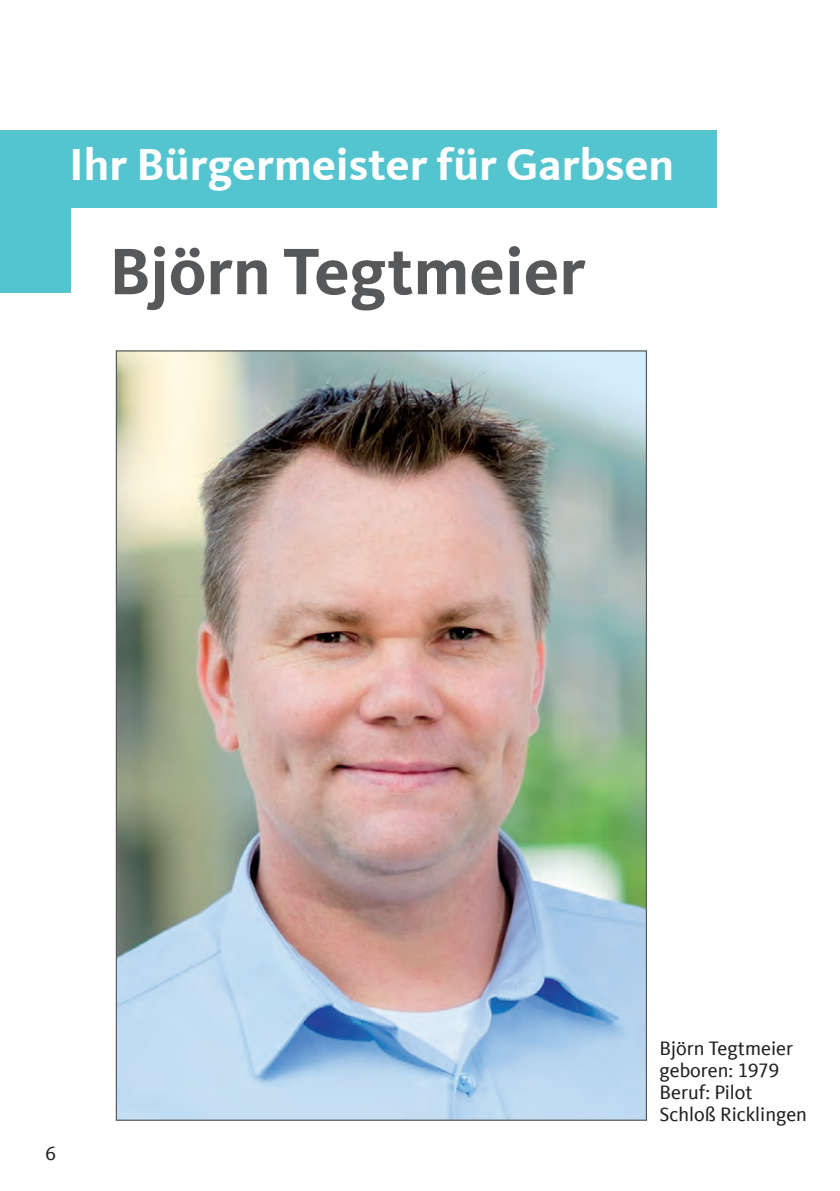
<style>
.page{position:relative;width:840px;height:1191px;background:#fff}
.page>*{position:absolute;margin:0;border:0;box-sizing:border-box;transform-origin:0 0}
.t1{font:700 68px "CDU Kievit Tab";color:#57585a}
.t2{font:700 46px "CDU Kievit Tab";color:#fff}
.t3{font:20px/22px "CDU Kievit Tab";color:#231f20}
</style>
<div class="page">
<div style="left:0;top:130px;width:716px;height:163px;background:#54c5cf"></div>
<div style="left:71px;top:208px;width:734px;height:98px;background:#fff"></div>
<img style="left:118px;top:352px;width:526px;height:766px">
<h2 class="t2" style="left:69px;top:138px;width:606px">Ihr Bürgermeister für Garbsen</h2>
<h1 class="t1" style="left:109px;top:232px;width:478px">Björn Tegtmeier</h1>
<p class="t3" style="left:45px;top:1142px;width:12px">6</p>
<p class="t3" style="left:659px;top:1037px;width:149px">Björn Tegtmeier geboren: 1979<br>Beruf: Pilot<br>Schloß Ricklingen</p>
</div>
